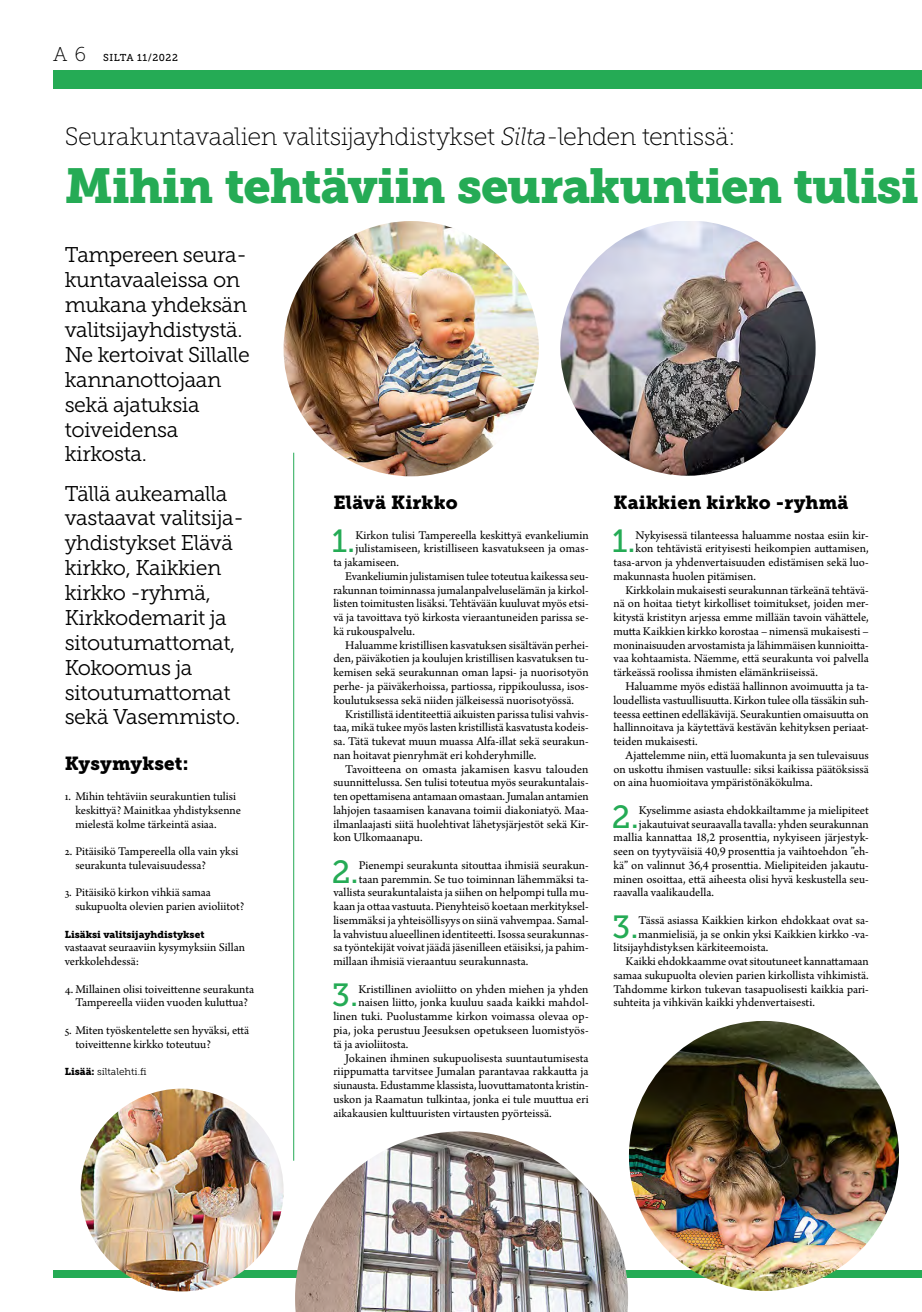
<style>
.page{position:relative;width:922px;height:1312px;background:#fff}
.page>*{position:absolute;margin:0;border:0;box-sizing:border-box;transform-origin:0 0}
.t1{font:48.75px "Museo Slab 900";letter-spacing:-.02em;color:#25ab55}
.t2{font:32px "Museo Slab 500";color:#25ab55}
.t3{font:25px "Museo Slab 100";letter-spacing:-.015em;color:#000}
.t4{font:21.25px/24.9px "Museo Slab 300";letter-spacing:-.02em;color:#000}
.t5{font:18.75px "Museo Slab 900";letter-spacing:.01em;color:#000}
.t6{font:12.5px/13.8px "Arno Pro";color:#000}
.t7{font:10px "Museo Slab 900";color:#000}
.t8{font:10px "Museo Slab 300";color:#000}
.t9{font:10px "Museo Slab 500";letter-spacing:.03em;color:#000}
.s1{font-family:"Museo Slab 100";font-size:20px}
.s2{font-style:italic}
.s3{font-family:"Museo Slab 900"}
</style>
<div class="page">
<div style="left:53px;top:1269px;width:868px;height:7px;background:#25ab55"></div>
<div style="left:53px;top:70px;width:868px;height:19px;background:#25ab55"></div>
<hr style="left:293px;top:452px;width:1px;height:708px;background:#25ab55">
<img style="left:283px;top:221px;width:255px;height:255px;border-radius:128px">
<img style="left:560px;top:221px;width:255px;height:254px">
<img style="left:628px;top:1020px;width:270px;height:270px;border-radius:134px">
<img style="left:81px;top:1088px;width:202px;height:202px;border-radius:101px">
<img style="left:295px;top:1131px;width:333px;height:180px">
<p class="t9" style="left:53px;top:52px;width:126px"><span class="s1">A 6</span> SILTA 11/2022</p>
<h3 class="t3" style="left:65px;top:123px;width:672px">Seurakuntavaalien valitsijayhdistykset <span class="s2">Silta</span>-lehden tentissä:</h3>
<h1 class="t1" style="left:65px;top:157px;width:855px">Mihin tehtäviin seurakuntien tulisi</h1>
<h3 class="t4" style="left:65px;top:243px;width:186px">Tampereen seura&shy;kuntavaaleissa on mukana yhdeksän valitsijayhdistystä.<br>Ne kertoivat Sillalle kannanottojaan sekä ajatuksia toiveidensa kirkosta.</h3>
<h3 class="t4" style="left:65px;top:481px;width:180px">Tällä aukeamalla vastaavat valitsija&shy;yhdistykset Elävä kirkko, Kaikkien kirkko -ryhmä,<br>Kirkkodemarit ja sitoutumattomat,<br>Kokoomus ja sitoutumattomat sekä Vasemmisto.</h3>
<h3 class="t5" style="left:65px;top:752px;width:125px">Kysymykset:</h3>
<p class="t6" style="left:75px;top:790px;width:167px;text-indent:-11px">1. Mihin tehtäviin seurakuntien tulisi keskittyä? Mainitkaa yhdistyksenne mielestä kolme tärkeintä asiaa.</p>
<p class="t6" style="left:75px;top:845px;width:164px;text-indent:-11px">2. Pitäisikö Tampereella olla vain yksi seurakunta tulevaisuudessa?</p>
<p class="t6" style="left:75px;top:886px;width:170px;text-indent:-11px">3. Pitäisikö kirkon vihkiä samaa sukupuolta olevien parien avioliitot?</p>
<p class="t7" style="left:65px;top:928px;width:141px">Lisäksi valitsijayhdistykset</p>
<p class="t6" style="left:65px;top:941px;width:182px">vastaavat seuraaviin kysymyksiin Sillan verkkolehdessä:</p>
<p class="t6" style="left:65px;top:982px;width:191px;text-align:center">4. Millainen olisi toiveittenne seurakunta<br>Tampereella viiden vuoden kuluttua?</p>
<p class="t6" style="left:75px;top:1023px;width:175px;text-indent:-11px">5. Miten työskentelette sen hyväksi, että toiveittenne kirkko toteutuu?</p>
<p class="t8" style="left:65px;top:1066px;width:83px"><span class="s3">Lisää:</span> siltalehti.fi</p>
<h3 class="t5" style="left:333px;top:491px;width:126px">Elävä Kirkko</h3>
<h2 class="t2" style="left:332px;top:523px;width:25px">1.</h2>
<p class="t6" style="left:355px;top:528px;width:235px">Kirkon tulisi Tampereella keskittyä evankeliumin</p>
<p class="t6" style="left:355px;top:542px;width:235px">julistamiseen, kristilliseen kasvatukseen ja omas-</p>
<p class="t6" style="left:333px;top:556px;width:67px">ta jakamiseen.</p>
<p class="t6" style="left:345px;top:570px;width:245px">Evankeliumin julistamisen tulee toteutua kaikessa seu-</p>
<p class="t6" style="left:333px;top:583px;width:257px">rakunnan toiminnassa jumalanpalveluselämän ja kirkol-</p>
<p class="t6" style="left:333px;top:597px;width:257px">listen toimitusten lisäksi. Tehtävään kuuluvat myös etsi-</p>
<p class="t6" style="left:333px;top:611px;width:257px">vä ja tavoittava työ kirkosta vieraantuneiden parissa se-</p>
<p class="t6" style="left:333px;top:625px;width:83px">kä rukouspalvelu.</p>
<p class="t6" style="left:345px;top:638px;width:245px">Haluamme kristillisen kasvatuksen sisältävän perhei-</p>
<p class="t6" style="left:333px;top:652px;width:257px">den, päiväkotien ja koulujen kristillisen kasvatuksen tu-</p>
<p class="t6" style="left:333px;top:666px;width:257px">kemisen sekä seurakunnan oman lapsi- ja nuorisotyön</p>
<p class="t6" style="left:333px;top:680px;width:257px">perhe- ja päiväkerhoissa, partiossa, rippikoulussa, isos-</p>
<p class="t6" style="left:333px;top:693px;width:242px">koulutuksessa sekä niiden jälkeisessä nuorisotyössä.</p>
<p class="t6" style="left:345px;top:707px;width:245px">Kristillistä identiteettiä aikuisten parissa tulisi vahvis-</p>
<p class="t6" style="left:333px;top:721px;width:257px">taa, mikä tukee myös lasten kristillistä kasvatusta kodeis-</p>
<p class="t6" style="left:333px;top:735px;width:257px">sa. Tätä tukevat muun muassa Alfa-illat sekä seurakun-</p>
<p class="t6" style="left:333px;top:748px;width:205px">nan hoitavat pienryhmät eri kohderyhmille.</p>
<p class="t6" style="left:345px;top:762px;width:245px">Tavoitteena on omasta jakamisen kasvu talouden</p>
<p class="t6" style="left:333px;top:776px;width:257px">suunnittelussa. Sen tulisi toteutua myös seurakuntalais-</p>
<p class="t6" style="left:333px;top:790px;width:257px">ten opettamisena antamaan omastaan. Jumalan antamien</p>
<p class="t6" style="left:333px;top:803px;width:257px">lahjojen tasaamisen kanavana toimii diakoniatyö. Maa-</p>
<p class="t6" style="left:333px;top:817px;width:257px">ilmanlaajasti siitä huolehtivat lähetysjärjestöt sekä Kir-</p>
<p class="t6" style="left:333px;top:831px;width:91px">kon Ulkomaanapu.</p>
<h2 class="t2" style="left:332px;top:853px;width:28px">2.</h2>
<p class="t6" style="left:358px;top:858px;width:231px">Pienempi seurakunta sitouttaa ihmisiä seurakun-</p>
<p class="t6" style="left:358px;top:872px;width:231px">taan paremmin. Se tuo toiminnan lähemmäksi ta-</p>
<p class="t6" style="left:333px;top:886px;width:257px">vallista seurakuntalaista ja siihen on helpompi tulla mu-</p>
<p class="t6" style="left:333px;top:900px;width:257px">kaan ja ottaa vastuuta. Pienyhteisö koetaan merkityksel-</p>
<p class="t6" style="left:333px;top:913px;width:257px">lisemmäksi ja yhteisöllisyys on siinä vahvempaa. Samal-</p>
<p class="t6" style="left:333px;top:927px;width:257px">la vahvistuu alueellinen identiteetti. Isossa seurakunnas-</p>
<p class="t6" style="left:333px;top:941px;width:257px">sa työntekijät voivat jäädä jäsenilleen etäisiksi, ja pahim-</p>
<p class="t6" style="left:333px;top:955px;width:196px">millaan ihmisiä vieraantuu seurakunnasta.</p>
<h2 class="t2" style="left:332px;top:977px;width:28px">3.</h2>
<p class="t6" style="left:358px;top:982px;width:231px">Kristillinen avioliitto on yhden miehen ja yhden</p>
<p class="t6" style="left:358px;top:996px;width:232px">naisen liitto, jonka kuuluu saada kaikki mahdol-</p>
<p class="t6" style="left:333px;top:1010px;width:257px">linen tuki. Puolustamme kirkon voimassa olevaa op-</p>
<p class="t6" style="left:333px;top:1023px;width:257px">pia, joka perustuu Jeesuksen opetukseen luomistyös-</p>
<p class="t6" style="left:333px;top:1037px;width:77px">tä ja avioliitosta.</p>
<p class="t6" style="left:345px;top:1051px;width:245px">Jokainen ihminen sukupuolisesta suuntautumisesta</p>
<p class="t6" style="left:333px;top:1065px;width:257px">riippumatta tarvitsee Jumalan parantavaa rakkautta ja</p>
<p class="t6" style="left:333px;top:1078px;width:257px">siunausta. Edustamme klassista, luovuttamatonta kristin-</p>
<p class="t6" style="left:333px;top:1092px;width:257px">uskon ja Raamatun tulkintaa, jonka ei tule muuttua eri</p>
<p class="t6" style="left:333px;top:1106px;width:220px">aikakausien kulttuuristen virtausten pyörteissä.</p>
<h3 class="t5" style="left:613px;top:491px;width:236px">Kaikkien kirkko -ryhmä</h3>
<h2 class="t2" style="left:612px;top:523px;width:25px">1.</h2>
<p class="t6" style="left:635px;top:528px;width:235px">Nykyisessä tilanteessa haluamme nostaa esiin kir-</p>
<p class="t6" style="left:635px;top:542px;width:235px">kon tehtävistä erityisesti heikompien auttamisen,</p>
<p class="t6" style="left:613px;top:556px;width:257px">tasa-arvon ja yhdenvertaisuuden edistämisen sekä luo-</p>
<p class="t6" style="left:613px;top:570px;width:144px">makunnasta huolen pitämisen.</p>
<p class="t6" style="left:625px;top:583px;width:245px">Kirkkolain mukaisesti seurakunnan tärkeänä tehtävä-</p>
<p class="t6" style="left:613px;top:597px;width:257px">nä on hoitaa tietyt kirkolliset toimitukset, joiden mer-</p>
<p class="t6" style="left:613px;top:611px;width:257px">kitystä kristityn arjessa emme millään tavoin vähättele,</p>
<p class="t6" style="left:613px;top:625px;width:257px">mutta Kaikkien kirkko korostaa – nimensä mukaisesti –</p>
<p class="t6" style="left:613px;top:638px;width:257px">moninaisuuden arvostamista ja lähimmäisen kunnioitta-</p>
<p class="t6" style="left:613px;top:652px;width:257px">vaa kohtaamista. Näemme, että seurakunta voi palvella</p>
<p class="t6" style="left:613px;top:666px;width:206px">tärkeässä roolissa ihmisten elämänkriiseissä.</p>
<p class="t6" style="left:625px;top:680px;width:245px">Haluamme myös edistää hallinnon avoimuutta ja ta-</p>
<p class="t6" style="left:613px;top:693px;width:257px">loudellista vastuullisuutta. Kirkon tulee olla tässäkin suh-</p>
<p class="t6" style="left:613px;top:707px;width:257px">teessa eettinen edelläkävijä. Seurakuntien omaisuutta on</p>
<p class="t6" style="left:613px;top:721px;width:257px">hallinnoitava ja käytettävä kestävän kehityksen periaat-</p>
<p class="t6" style="left:613px;top:735px;width:86px">teiden mukaisesti.</p>
<p class="t6" style="left:625px;top:748px;width:245px">Ajattelemme niin, että luomakunta ja sen tulevaisuus</p>
<p class="t6" style="left:613px;top:762px;width:257px">on uskottu ihmisen vastuulle: siksi kaikissa päätöksissä</p>
<p class="t6" style="left:613px;top:776px;width:201px">on aina huomioitava ympäristönäkökulma.</p>
<h2 class="t2" style="left:611px;top:798px;width:28px">2.</h2>
<p class="t6" style="left:638px;top:803px;width:231px">Kyselimme asiasta ehdokkailtamme ja mielipiteet</p>
<p class="t6" style="left:638px;top:817px;width:231px">jakautuivat seuraavalla tavalla: yhden seurakunnan</p>
<p class="t6" style="left:613px;top:831px;width:257px">mallia kannattaa 18,2 prosenttia, nykyiseen järjestyk-</p>
<p class="t6" style="left:613px;top:845px;width:257px">seen on tyytyväisiä 40,9 prosenttia ja vaihtoehdon ”eh-</p>
<p class="t6" style="left:613px;top:858px;width:257px">kä” on valinnut 36,4 prosenttia. Mielipiteiden jakautu-</p>
<p class="t6" style="left:613px;top:872px;width:257px">minen osoittaa, että aiheesta olisi hyvä keskustella seu-</p>
<p class="t6" style="left:613px;top:886px;width:102px">raavalla vaalikaudella.</p>
<h2 class="t2" style="left:612px;top:908px;width:28px">3.</h2>
<p class="t6" style="left:638px;top:913px;width:232px">Tässä asiassa Kaikkien kirkon ehdokkaat ovat sa-</p>
<p class="t6" style="left:638px;top:927px;width:232px">manmielisiä, ja se onkin yksi Kaikkien kirkko -va-</p>
<p class="t6" style="left:613px;top:941px;width:156px">litsijayhdistyksen kärkiteemoista.</p>
<p class="t6" style="left:625px;top:955px;width:245px">Kaikki ehdokkaamme ovat sitoutuneet kannattamaan</p>
<p class="t6" style="left:613px;top:968px;width:257px">samaa sukupuolta olevien parien kirkollista vihkimistä.</p>
<p class="t6" style="left:613px;top:982px;width:257px">Tahdomme kirkon tukevan tasapuolisesti kaikkia pari-</p>
<p class="t6" style="left:613px;top:996px;width:203px">suhteita ja vihkivän kaikki yhdenvertaisesti.</p>
</div>
